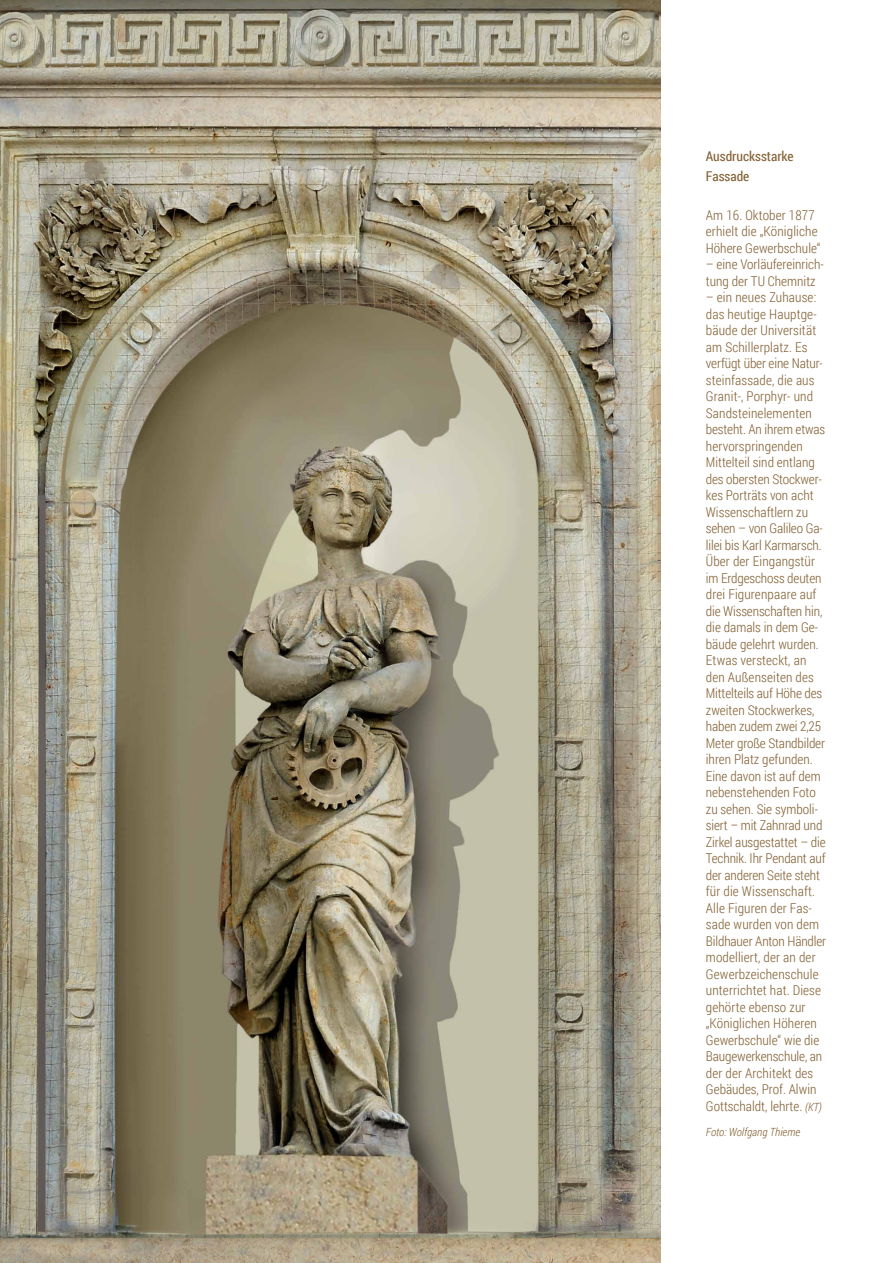
<style>
.page{position:relative;width:893px;height:1263px;background:#fff}
.page>*{position:absolute;margin:0;border:0;box-sizing:border-box;transform-origin:0 0}
.t1{font:300 13.5px/16.5px "Roboto Condensed";color:#836134}
.t2{font:13.5px/19.5px "Roboto Condensed";color:#836134}
.t3{font:italic 300 11.25px "Roboto Condensed";color:#836134}
.s1{font-style:italic;font-size:11.25px}
</style>
<div class="page">
<img style="left:0;top:0;width:660px;height:1263px">
<p class="t2" style="left:706px;top:146px;width:89px">Ausdrucksstarke<br>Fassade</p>
<p class="t1" style="left:706px;top:206px;width:116px">Am 16. Oktober 1877 erhielt die „Königliche<br>Höhere Gewerbschule“</p>
<p class="t1" style="left:706px;top:256px;width:119px">– eine Vorläufereinrich&shy;tung der TU Chemnitz</p>
<p class="t1" style="left:706px;top:289px;width:122px">– ein neues Zuhause: das heutige Hauptge&shy;bäude der Universität am Schillerplatz. Es verfügt über eine Natur&shy;steinfassade, die aus<br>Granit-, Porphyr- und<br>Sandsteinelementen besteht. An ihrem etwas hervorspringenden<br>Mittelteil sind entlang des obersten Stockwer&shy;kes Porträts von acht<br>Wissenschaftlern zu sehen – von Galileo Ga&shy;lilei bis Karl Karmarsch.<br>Über der Eingangstür im Erdgeschoss deuten drei Figurenpaare auf die Wissenschaften hin, die damals in dem Ge&shy;bäude gelehrt wurden.<br>Etwas versteckt, an den Außenseiten des<br>Mittelteils auf Höhe des zweiten Stockwerkes, haben zudem zwei 2,25<br>Meter große Standbilder ihren Platz gefunden.<br>Eine davon ist auf dem nebenstehenden Foto zu sehen. Sie symboli&shy;siert – mit Zahnrad und<br>Zirkel ausgestattet – die<br>Technik. Ihr Pendant auf der anderen Seite steht für die Wissenschaft.<br>Alle Figuren der Fas&shy;sade wurden von dem<br>Bildhauer Anton Händler modelliert, der an der<br>Gewerbzeichenschule unterrichtet hat. Diese gehörte ebenso zur „Königlichen Höheren<br>Gewerbschule“ wie die<br>Baugewerkenschule, an der der Architekt des<br>Gebäudes, Prof. Alwin<br>Gottschaldt, lehrte. <span class="s1">(KT)</span></p>
<p class="t3" style="left:706px;top:1124px;width:96px">Foto: Wolfgang Thieme</p>
</div>
